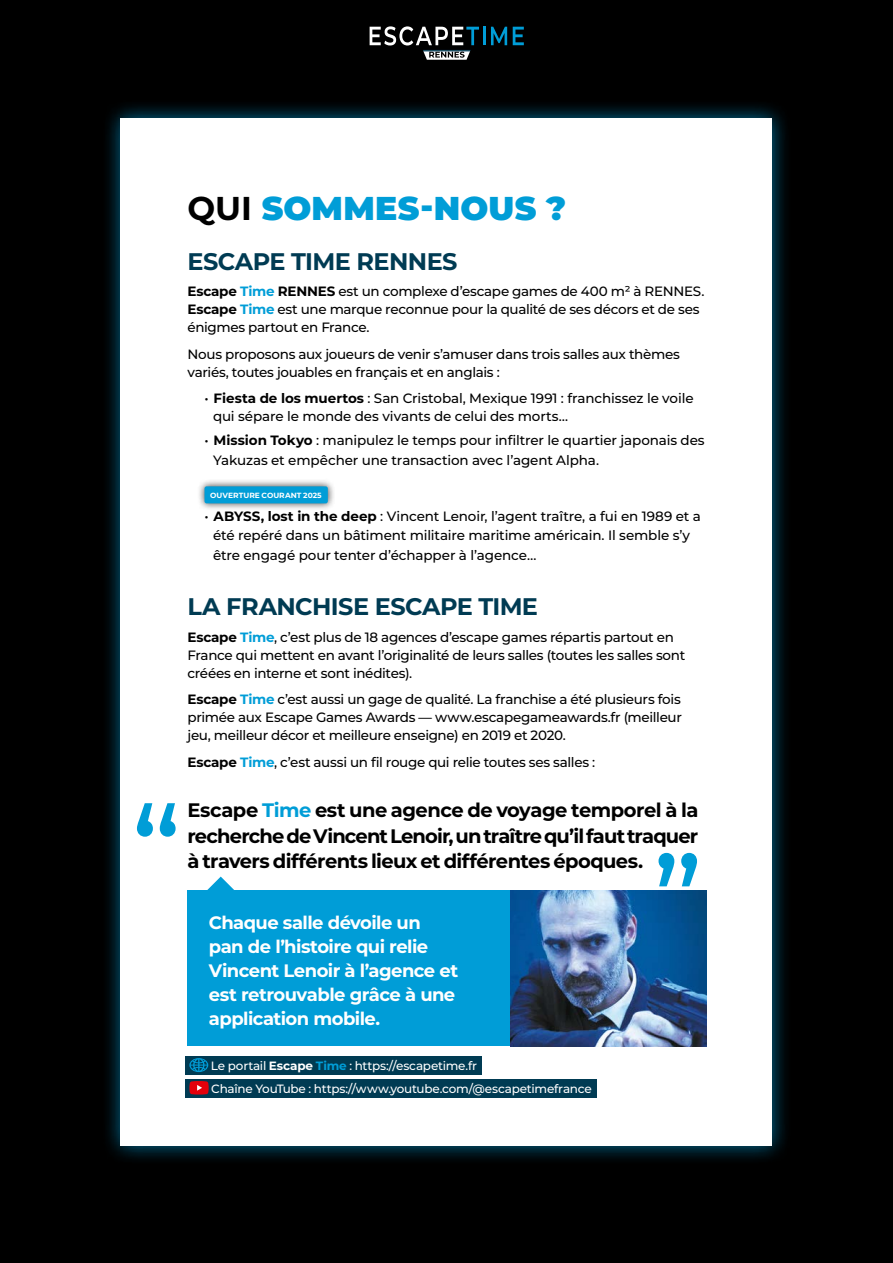
<style>
.page{position:relative;width:893px;height:1263px;background:#000}
.page>*{position:absolute;margin:0;border:0;box-sizing:border-box;transform-origin:0 0}
.t1{font:500 120px "Montserrat";color:#009dd7}
.t2{font:900 33px "Montserrat";letter-spacing:.005em;color:#009dd7}
.t3{font:700 24px "Montserrat";letter-spacing:-.025em;color:#003b53}
.t4{font:700 19.5px/25.5px "Montserrat";letter-spacing:-.035em;color:#000}
.t5{font:700 18px/24px "Montserrat";letter-spacing:-.03em;color:#fff}
.t6{font:500 13.5px/18px "Montserrat";letter-spacing:-.015em;color:#000}
.t7{font:500 12px/23.2px "Montserrat";letter-spacing:-.02em;color:#fff}
.t8{font:700 7.5px "Montserrat";color:#fff}
.s1{font-weight:700;color:#000}
.s2{font-weight:700}
.s3{font-weight:700;color:#009dd7}
.s4{color:#009dd7}
</style>
<div class="page">
<svg style="left:491px;top:27px;width:16px;height:18px"></svg>
<svg style="left:513px;top:27px;width:11px;height:18px"></svg>
<svg style="left:370px;top:26px;width:115px;height:34px"></svg>
<div style="left:101px;top:98px;width:691px;height:1067px;background:#009dd7;opacity:.75"></div>
<div style="left:121px;top:118px;width:651px;height:1027px;background:#fff"></div>
<div style="left:197px;top:479px;width:139px;height:32px;background:#000;opacity:.75"></div>
<div style="left:204px;top:486px;width:124px;height:17px;background:#009dd7;border-radius:2px"></div>
<svg style="left:207px;top:876px;width:27px;height:14px"></svg>
<div style="left:188px;top:890px;width:322px;height:156px;background:#009dd7"></div>
<img style="left:510px;top:890px;width:196px;height:156px">
<div style="left:185px;top:1056px;width:297px;height:19px;background:#003b53"></div>
<div style="left:185px;top:1079px;width:411px;height:19px;background:#003b53"></div>
<svg style="left:189px;top:1058px;width:19px;height:14px"></svg>
<svg style="left:189px;top:1081px;width:20px;height:13px"></svg>
<h1 class="t1" style="left:131px;top:766px;width:51px">“</h1>
<h2 class="t2" style="left:187px;top:183px;width:380px"><span class="s1">QUI</span> SOMMES-NOUS ?</h2>
<h3 class="t3" style="left:187px;top:244px;width:272px">ESCAPE TIME RENNES</h3>
<p class="t6" style="left:187px;top:282px;width:518px"><span class="s2">Escape</span> <span class="s3">Time</span> <span class="s2">RENNES</span> est un complexe d’escape games de 400 m² à RENNES.<br><span class="s2">Escape</span> <span class="s3">Time</span> est une marque reconnue pour la qualité de ses décors et de ses énigmes partout en France.</p>
<p class="t6" style="left:187px;top:345px;width:494px">Nous proposons aux joueurs de venir s’amuser dans trois salles aux thèmes variés, toutes jouables en français et en anglais :</p>
<p class="t6" style="left:213px;top:389px;width:482px;text-indent:-9px">• <span class="s2">Fiesta de los muertos</span> : San Cristobal, Mexique 1991 : franchissez le voile qui sépare le monde des vivants de celui des morts…</p>
<p class="t6" style="left:213px;top:430px;width:493px;line-height:19.5px;text-indent:-9px">• <span class="s2">Mission Tokyo</span> : manipulez le temps pour infiltrer le quartier japonais des<br>Yakuzas et empêcher une transaction avec l’agent Alpha.</p>
<p class="t8" style="left:210px;top:489px;width:113px">OUVERTURE COURANT 2025</p>
<p class="t6" style="left:213px;top:506px;width:489px;line-height:19.5px;text-indent:-9px">• <span class="s2">ABYSS, lost in the deep</span> : Vincent Lenoir, l’agent traître, a fui en 1989 et a été repéré dans un bâtiment militaire maritime américain. Il semble s’y être engagé pour tenter d’échapper à l’agence…</p>
<h3 class="t3" style="left:187px;top:589px;width:352px">LA FRANCHISE ESCAPE TIME</h3>
<p class="t6" style="left:187px;top:627px;width:499px"><span class="s2">Escape</span> <span class="s3">Time</span>, c’est plus de 18 agences d’escape games répartis partout en<br>France qui mettent en avant l’originalité de leurs salles (toutes les salles sont créées en interne et sont inédites).</p>
<p class="t6" style="left:187px;top:690px;width:496px;text-align:justify"><span class="s2">Escape</span> <span class="s3">Time</span> c’est aussi un gage de qualité. La franchise a été plusieurs fois primée aux Escape Games Awards — www.escapegameawards.fr (meilleur jeu, meilleur décor et meilleure enseigne) en 2019 et 2020.</p>
<p class="t6" style="left:187px;top:752px;width:409px"><span class="s2">Escape</span> <span class="s3">Time</span>, c’est aussi un fil rouge qui relie toutes ses salles :</p>
<h3 class="t4" style="left:187px;top:797px;width:512px">Escape <span class="s4">Time</span> est une agence de voyage temporel à la recherche de Vincent Lenoir, un traître qu’il faut traquer</h3>
<h3 class="t4" style="left:187px;top:848px;width:457px">à travers différents lieux et différentes époques.</h3>
<h1 class="t1" style="left:653px;top:816px;width:51px">”</h1>
<h3 class="t5" style="left:209px;top:909px;width:221px">Chaque salle dévoile un pan de l’histoire qui relie</h3>
<h3 class="t5" style="left:209px;top:957px;width:251px">Vincent Lenoir à l’agence et est retrouvable grâce à une application mobile.</h3>
<p class="t7" style="left:211px;top:1054px;width:382px">Le portail <span class="s2">Escape</span> <span class="s3">Time</span> : https://escapetime.fr<br>Chaîne YouTube : https://www.youtube.com/@escapetimefrance</p>
</div>
